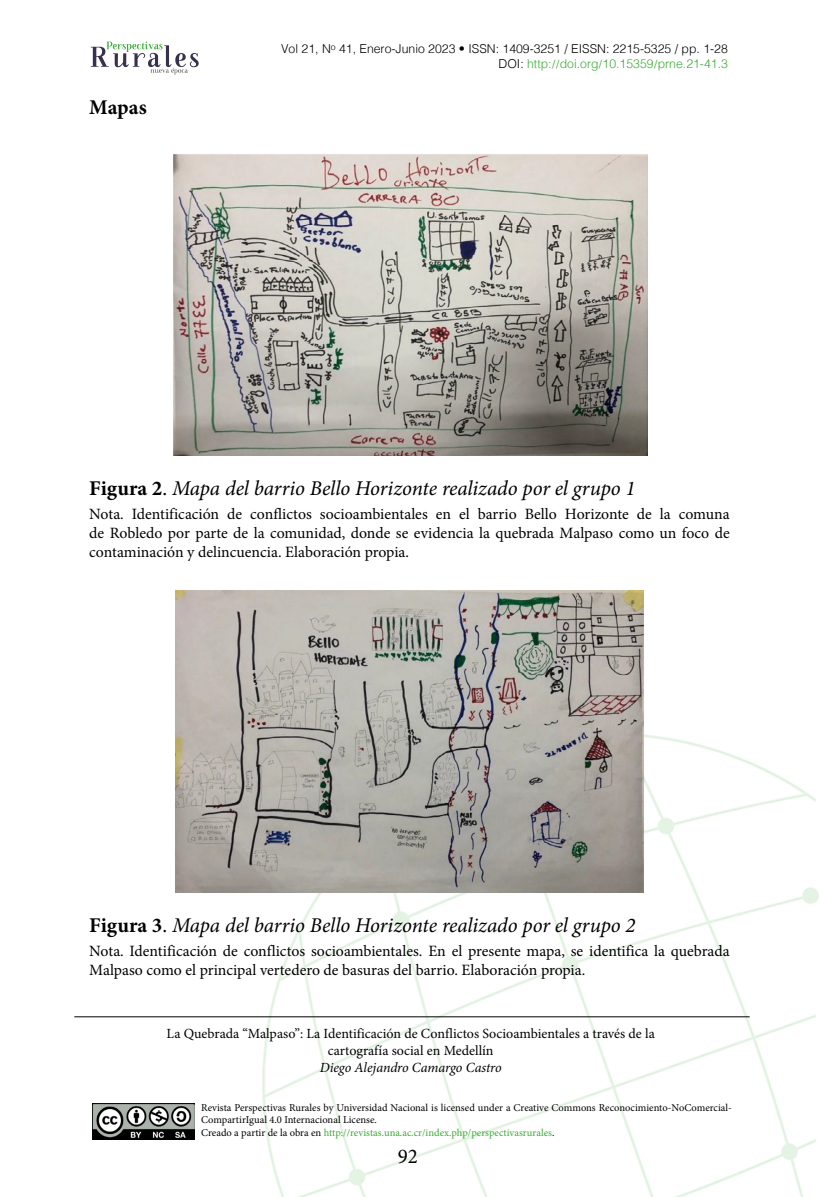
<style>
.page{position:relative;width:819px;height:1197px;background:#fff}
.page>*{position:absolute;margin:0;border:0;box-sizing:border-box;transform-origin:0 0}
.t1{font:italic 21px "Minion Pro";letter-spacing:-.005em;color:#000}
.t2{font:700 21px "Minion Pro";letter-spacing:-.005em;color:#000}
.t3{font:21px "Minion Pro";color:#000}
.t4{font:15.75px/18.9px "Minion Pro";color:#000;text-align:justify}
.t5{font:14px/16.8px "Minion Pro";color:#000;text-align:center}
.t6{font:italic 14px "Minion Pro";letter-spacing:-.005em;color:#000}
.t7{font:300 12.25px/14.7px "Helvetica";color:#000;text-align:right}
.t8{font:10.5px/12.6px "Minion Pro";color:#000}
.s1{color:#3aaa35}
.s2{font-family:"Minion Pro";font-weight:400;color:#3aaa35}
.s3{font-weight:700;font-style:normal}
.s4{font-style:normal}
</style>
<div class="page">
<img style="left:263px;top:734px;width:556px;height:463px">
<svg style="left:91px;top:42px;width:108px;height:33px"></svg>
<img style="left:92px;top:1103px;width:103px;height:36px">
<hr style="left:74px;top:1017px;width:676px;height:1px;background:#000">
<img style="left:173px;top:154px;width:474px;height:302px">
<img style="left:176px;top:591px;width:467px;height:302px">
<h1 class="t2" style="left:89px;top:93px;width:59px">Mapas</h1>
<p class="t7" style="left:281px;top:41px;width:448px">Vol 21, N<sup>o</sup> 41, Enero-Junio 2023 • ISSN: 1409-3251 / EISSN: 2215-5325 / pp. 1-28<br>DOI: <span class="s1">http:</span><span class="s2">//</span><span class="s1">doi.org</span><span class="s2">/</span><span class="s1">10.15359</span><span class="s2">/</span><span class="s1">prne.21-41.3</span></p>
<h1 class="t1" style="left:89px;top:474px;width:548px"><span class="s3">Figura 2</span><span class="s4">.</span> Mapa del barrio Bello Horizonte realizado por el grupo 1</h1>
<p class="t4" style="left:89px;top:505px;width:642px">Nota. Identificación de conflictos socioambientales en el barrio Bello Horizonte de la comuna de Robledo por parte de la comunidad, donde se evidencia la quebrada Malpaso como un foco de contaminación y delincuencia. Elaboración propia.</p>
<h1 class="t1" style="left:89px;top:911px;width:548px"><span class="s3">Figura 3</span><span class="s4">.</span> Mapa del barrio Bello Horizonte realizado por el grupo 2</h1>
<p class="t4" style="left:89px;top:942px;width:642px">Nota. Identificación de conflictos socioambientales. En el presente mapa, se identifica la quebrada<br>Malpaso como el principal vertedero de basuras del barrio. Elaboración propia.</p>
<p class="t5" style="left:167px;top:1026px;width:490px">La Quebrada “Malpaso”: La Identificación de Conflictos Socioambientales a través de la cartografía social en Medellín</p>
<p class="t6" style="left:320px;top:1058px;width:183px">Diego Alejandro Camargo Castro</p>
<p class="t8" style="left:201px;top:1101px;width:532px">Revista Perspectivas Rurales by Universidad Nacional is licensed under a Creative Commons Reconocimiento-NoComercial-<br>CompartirIgual 4.0 Internacional License.<br>Creado a partir de la obra en <span class="s1">http://revistas.una.ac.cr/index.php/perspectivasrurales</span>.</p>
<h1 class="t3" style="left:398px;top:1142px;width:22px">92</h1>
</div>
